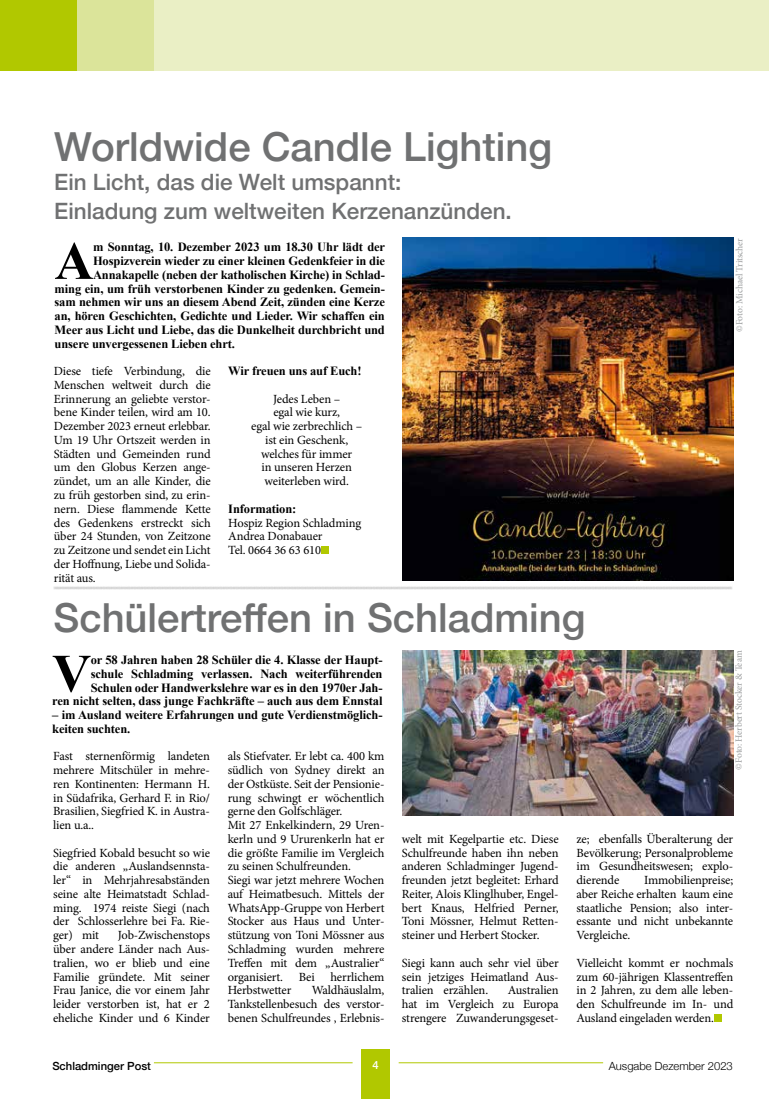
<style>
.page{position:relative;width:769px;height:1099px;background:#fff}
.page>*{position:absolute;margin:0;border:0;box-sizing:border-box;transform-origin:0 0}
.t1{font:700 54px "Times New Roman";color:#000}
.t2{font:500 40px "Helvetica Neue";color:#707172}
.t3{font:500 22.5px/28.8px "Helvetica Neue";color:#707172}
.t4{font:12.5px/13.8px "Minion Pro";letter-spacing:-.01em;color:#000;text-align:justify}
.t5{font:700 12.5px/13.8px "Times New Roman";letter-spacing:-.01em;color:#000;text-align:right}
.t6{font:300 11.25px "Helvetica Neue";color:#000}
.t7{font:500 11.25px "Helvetica Neue";color:#000}
.t8{font:500 11.25px "Helvetica Neue";color:#fff}
.t9{font:9.62px "Minion Pro";letter-spacing:-.015em;color:#9c9e9f}
</style>
<div class="page">
<div style="left:361px;top:1049px;width:29px;height:49px;background:#b1c800"></div>
<hr style="left:154px;top:1062px;width:199px;height:1px;background:#b1c800">
<hr style="left:399px;top:1062px;width:204px;height:1px;background:#b1c800">
<div style="left:0;top:0;width:77px;height:71px;background:#b1c800"></div>
<div style="left:77px;top:0;width:77px;height:71px;background:#dbe49a"></div>
<div style="left:154px;top:0;width:615px;height:71px;background:#eaefc5"></div>
<div style="left:321px;top:546px;width:8px;height:8px;background:#b1c800"></div>
<img style="left:402px;top:238px;width:331px;height:342px">
<svg style="left:53px;top:586px;width:680px;height:4px;fill:#efefef"></svg>
<img style="left:402px;top:650px;width:331px;height:165px">
<div style="left:714px;top:1014px;width:7px;height:7px;background:#b1c800"></div>
<h2 class="t2" style="left:54px;top:115px;width:499px">Worldwide Candle Lighting</h2>
<h3 class="t3" style="left:54px;top:166px;width:459px">Ein Licht, das die Welt umspannt:<br>Einladung zum weltweiten Kerzenanzünden.</h3>
<h1 class="t1" style="left:55px;top:223px;width:41px">A</h1>
<p class="t5" style="left:93px;top:240px;width:294px">m Sonntag, 10. Dezember 2023 um 18.30 Uhr lädt der</p>
<p class="t5" style="left:93px;top:254px;width:293px">Hospizverein wieder zu einer kleinen Gedenkfeier in die</p>
<p class="t5" style="left:93px;top:267px;width:293px">Annakapelle (neben der katholischen Kirche) in Schlad-</p>
<p class="t5" style="left:55px;top:281px;width:332px">ming ein, um früh verstorbenen Kinder zu gedenken. Gemein-</p>
<p class="t5" style="left:55px;top:295px;width:332px">sam nehmen wir uns an diesem Abend Zeit, zünden eine Kerze</p>
<p class="t5" style="left:55px;top:309px;width:332px">an, hören Geschichten, Gedichte und Lieder. Wir schaffen ein</p>
<p class="t5" style="left:55px;top:322px;width:332px">Meer aus Licht und Liebe, das die Dunkelheit durchbricht und</p>
<p class="t5" style="left:55px;top:336px;width:182px">unsere unvergessenen Lieben ehrt.</p>
<p class="t5" style="left:228px;top:364px;width:135px">Wir freuen uns auf Euch!</p>
<p class="t4" style="left:251px;top:392px;width:112px;text-align:center">Jedes Leben –<br>egal wie kurz,<br>egal wie zerbrechlich – ist ein Geschenk, welches für immer<br>in unseren Herzen weiterleben wird.</p>
<p class="t5" style="left:228px;top:501px;width:70px">Information:</p>
<p class="t4" style="left:228px;top:515px;width:134px;text-align:left">Hospiz Region Schladming<br>Andrea Donabauer<br>Tel. 0664 36 63 610</p>
<p class="t4" style="left:54px;top:364px;width:158px">Diese tiefe Verbindung, die Menschen weltweit durch die Erinnerung an geliebte verstor&shy;bene Kinder teilen, wird am 10.<br>Dezember 2023 erneut erlebbar.<br>Um 19 Uhr Ortszeit werden in Städten und Gemeinden rund um den Globus Kerzen ange&shy;zündet, um an alle Kinder, die zu früh gestorben sind, zu erin&shy;nern. Diese flammende Kette des Gedenkens erstreckt sich über 24 Stunden, von Zeitzone zu Zeitzone und sendet ein Licht der Hoffnung, Liebe und Solida&shy;rität aus.</p>
<p class="t9" style="left:733px;top:332px;width:95px;rotate:-90deg">©Foto: Michael Tritscher</p>
<h2 class="t2" style="left:54px;top:585px;width:534px">Schülertreffen in Schladming</h2>
<h1 class="t1" style="left:52px;top:636px;width:41px">V</h1>
<p class="t9" style="left:732px;top:769px;width:120px;rotate:-90deg">©Foto: Herbert Stocker &amp; Team</p>
<p class="t5" style="left:52px;top:652px;width:332px">or 58 Jahren haben 28 Schüler die 4. Klasse der Haupt-<br>schule Schladming verlassen. Nach weiterführenden Schulen oder Handwerkslehre war es in den 1970er Jah-<br>ren nicht selten, dass junge Fachkräfte – auch aus dem Ennstal</p>
<p class="t5" style="left:52px;top:707px;width:332px;text-align:left">– im Ausland weitere Erfahrungen und gute Verdienstmöglich&shy;keiten suchten.</p>
<p class="t4" style="left:228px;top:749px;width:158px;text-align:left">als Stiefvater. Er lebt ca. 400 km südlich von Sydney direkt an der Ostküste. Seit der Pensionie&shy;rung schwingt er wöchentlich gerne den Golfschläger.<br>Mit 27 Enkelkindern, 29 Uren&shy;kerln und 9 Ururenkerln hat er die größte Familie im Vergleich zu seinen Schulfreunden.<br>Siegi war jetzt mehrere Wochen auf Heimatbesuch. Mittels der<br>WhatsApp-Gruppe von Herbert<br>Stocker aus Haus und Unter&shy;stützung von Toni Mössner aus<br>Schladming wurden mehrere<br>Treffen mit dem „Australier“ organisiert.</p>
<p class="t4" style="left:53px;top:749px;width:158px">Fast sternenförmig landeten mehrere Mitschüler in mehre&shy;ren Kontinenten: Hermann H. in Südafrika, Gerhard F. in Rio/ Brasilien, Siegfried K. in Austra&shy;lien u.a..</p>
<p class="t4" style="left:53px;top:845px;width:158px">Siegfried Kobald besucht so wie die anderen „Auslandsennsta&shy;ler“ in Mehrjahresabständen seine alte Heimatstadt Schlad&shy;ming. 1974 reiste Siegi (nach der Schlosserlehre bei Fa. Rie&shy;ger) mit</p>
<p class="t4" style="left:576px;top:832px;width:158px">ze; ebenfalls Überalterung der Bevölkerung; Personalprobleme im Gesundheitswesen; explo&shy;dierende</p>
<p class="t4" style="left:402px;top:832px;width:158px">welt mit Kegelpartie etc. Diese Schulfreunde haben ihn neben anderen Schladminger Jugend&shy;freunden jetzt begleitet: Erhard Reiter, Alois Klinglhuber, Engel&shy;bert Knaus, Helfried Perner, Toni Mössner, Helmut Retten&shy;steiner und Herbert Stocker.</p>
<p class="t4" style="left:402px;top:955px;width:158px">Siegi kann auch sehr viel über sein jetziges Heimatland Aus&shy;tralien erzählen.</p>
<p class="t4" style="left:576px;top:873px;width:158px;text-indent:68px">Immobilienpreise; aber Reiche erhalten kaum eine staatliche Pension; also inter&shy;essante und nicht unbekannte Vergleiche.</p>
<p class="t4" style="left:576px;top:955px;width:158px">Vielleicht kommt er nochmals zum 60-jährigen Klassentreffen in 2 Jahren, zu dem alle leben&shy;den Schulfreunde im In- und Ausland eingeladen werden.</p>
<p class="t4" style="left:53px;top:928px;width:158px;text-indent:65px">Job-Zwischenstops über andere Länder nach Aus&shy;tralien, wo er blieb und eine Familie gründete. Mit seiner Frau Janice, die vor einem Jahr leider verstorben ist, hat er 2 eheliche Kinder und 6 Kinder</p>
<p class="t4" style="left:299px;top:969px;width:18px">Bei</p>
<p class="t4" style="left:330px;top:969px;width:56px">herrlichem</p>
<p class="t4" style="left:228px;top:983px;width:158px;text-indent:84px">Waldhäuslalm, Tankstellenbesuch des verstor&shy;benen Schulfreundes , Erlebnis-</p>
<p class="t4" style="left:228px;top:983px;width:65px">Herbstwetter</p>
<p class="t4" style="left:402px;top:983px;width:158px;text-indent:106px">Australien hat im Vergleich zu Europa strengere Zuwanderungsgeset-</p>
<p class="t7" style="left:52px;top:1056px;width:100px">Schladminger Post</p>
<p class="t8" style="left:372px;top:1056px;width:8px">4</p>
<p class="t6" style="left:609px;top:1056px;width:126px">Ausgabe Dezember 2023</p>
</div>
